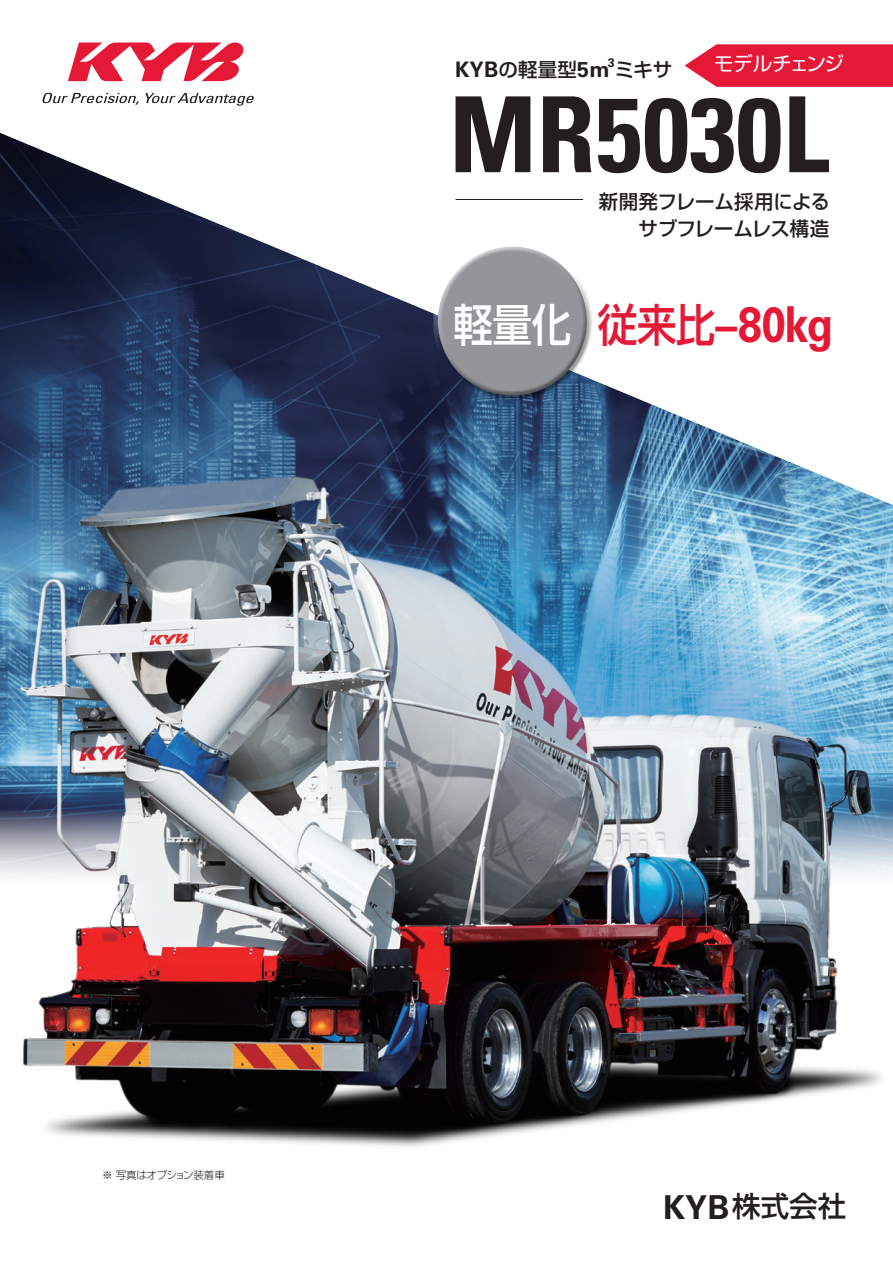
<style>
.page{position:relative;width:893px;height:1263px;background:#fff}
.page>*{position:absolute;margin:0;border:0;box-sizing:border-box;transform-origin:0 0}
.t1{font:700 condensed 105px "Univers LT Std";color:#231f20}
.t2{font:700 49.5px "Univers LT Std";color:#e51836;scale:.88 1}
.t3{font:500 45px "Shin Go Pro";color:#fff;scale:.88 1}
.t4{font:500 28.5px "Shin Go Pro";color:#231f20}
.t5{font:500 19.5px "Shin Go Pro";letter-spacing:-.01em;color:#231f20}
.t6{font:19.5px "Shin Go Pro";letter-spacing:-.045em;color:#fff}
.t7{font:700 12.45px "Univers LT Std";color:#231f20}
.t8{font:300 10.5px "Shin Go Pro";letter-spacing:-.04em;color:#231f20}
.s1{font-family:"Univers LT Std";font-weight:700;font-size:21.45px}
.s2{font-family:"Shin Go Pro";font-weight:500;font-size:45px}
.s3{font-family:"Univers LT Std";font-weight:700;font-size:33px}
</style>
<div class="page">
<img style="left:0;top:132px;width:691px;height:289px">
<img style="left:0;top:421px;width:893px;height:726px">
<svg style="left:68px;top:43px;width:175px;height:38px"></svg>
<svg style="left:42px;top:93px;width:97px;height:12px"></svg>
<svg style="left:146px;top:93px;width:108px;height:13px"></svg>
<hr style="left:455px;top:199px;width:128px;height:1px;background:#231f20">
<svg style="left:685px;top:44px;width:208px;height:43px;background:#e72c47"></svg>
<div style="left:433px;top:241px;width:148px;height:117px;background:#fff;opacity:.75"></div>
<div style="left:441px;top:270px;width:151px;height:131px;background:#231f20;opacity:.45"></div>
<p class="t7" style="left:608px;top:55px;width:8px">3</p>
<p class="t5" style="left:455px;top:53px;width:219px"><span class="s1">KYB</span>の軽量型 <span class="s1">m5</span> ミキサ</p>
<p class="t6" style="left:714px;top:48px;width:131px">モデルチェンジ</p>
<p class="t1" style="left:449px;top:70px;width:381px">MR5030L</p>
<p class="t3" style="left:453px;top:287px;width:136px">軽量化</p>
<p class="t5" style="left:599px;top:185px;width:233px">新開発フレーム採用による</p>
<p class="t5" style="left:639px;top:212px;width:192px">サブフレームレス構造</p>
<p class="t2" style="left:598px;top:295px;width:269px"><span class="s2">従来比</span>–80kg</p>
<p class="t8" style="left:102px;top:1167px;width:124px">※ 写真はオプション装着車</p>
<p class="t4" style="left:663px;top:1182px;width:184px"><span class="s3">KYB</span>株式会社</p>
</div>
